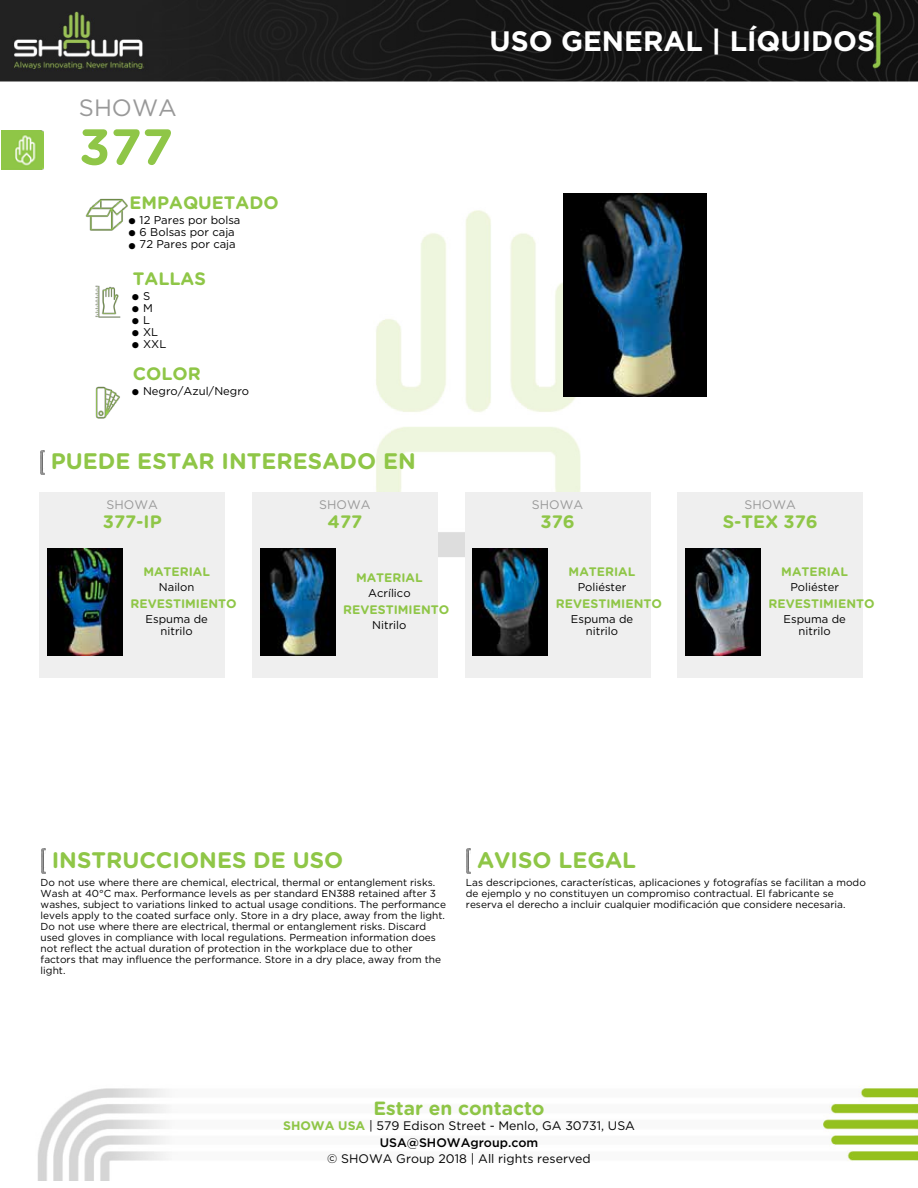
<style>
.page{position:relative;width:918px;height:1188px;background:#fff}
.page>*{position:absolute;margin:0;border:0;box-sizing:border-box;transform-origin:0 0}
.t1{font:700 50.7px "Gotham Rounded";color:#8fc647}
.t2{font:700 28.2px "Gotham";color:#fff}
.t3{font:23.7px "Gotham";color:#999}
.t4{font:700 22.5px "Gotham Rounded";color:#8fc647}
.t5{font:700 19.2px "Gotham Rounded";color:#8ec546}
.t6{font:700 18px "Gotham Rounded";color:#8fc647}
.t7{font:12.3px/16.2px "Gotham";color:#000;text-align:center}
.t8{font:700 12.3px "Gotham Rounded";color:#8fc647}
.t9{font:12.3px "Gotham";color:#999}
.t10{font:11.25px/12.1px "Gotham";color:#000;text-align:center}
.t11{font:10.2px/10.9px "Gotham";color:#000}
.s1{font-weight:700;color:#8ec546}
.s2{font-weight:500}
</style>
<div class="page">
<img style="left:0;top:0;width:918px;height:1180px">
<img style="left:1px;top:130px;width:43px;height:39px">
<img style="left:84px;top:194px;width:45px;height:41px">
<img style="left:86px;top:281px;width:45px;height:41px">
<img style="left:86px;top:382px;width:45px;height:41px">
<img style="left:564px;top:194px;width:142px;height:202px">
<img style="left:41px;top:450px;width:3px;height:25px">
<div style="left:40px;top:492px;width:185px;height:186px;background:#efefef"></div>
<img style="left:47px;top:548px;width:76px;height:107px">
<div style="left:252px;top:492px;width:186px;height:186px;background:#efefef"></div>
<img style="left:260px;top:548px;width:75px;height:107px">
<div style="left:465px;top:492px;width:185px;height:186px;background:#efefef"></div>
<img style="left:473px;top:548px;width:75px;height:107px">
<div style="left:677px;top:492px;width:186px;height:186px;background:#efefef"></div>
<img style="left:685px;top:548px;width:76px;height:107px">
<img style="left:42px;top:849px;width:3px;height:24px">
<img style="left:467px;top:849px;width:3px;height:24px">
<h3 class="t3" style="left:79px;top:93px;width:99px">SHOWA</h3>
<h1 class="t1" style="left:79px;top:110px;width:96px">377</h1>
<h3 class="t6" style="left:130px;top:190px;width:151px">EMPAQUETADO</h3>
<p class="t10" style="left:129px;top:214px;width:113px">● 12 Pares por bolsa</p>
<p class="t10" style="left:129px;top:226px;width:108px">● 6 Bolsas por caja</p>
<p class="t10" style="left:129px;top:238px;width:109px">● 72 Pares por caja</p>
<h3 class="t6" style="left:133px;top:265px;width:75px">TALLAS</h3>
<p class="t10" style="left:132px;top:289px;width:20px">● S</p>
<p class="t10" style="left:132px;top:302px;width:22px">● M</p>
<p class="t10" style="left:132px;top:314px;width:19px">● L</p>
<p class="t10" style="left:132px;top:326px;width:28px">● XL</p>
<p class="t10" style="left:132px;top:338px;width:36px">● XXL</p>
<h3 class="t6" style="left:133px;top:361px;width:70px">COLOR</h3>
<p class="t10" style="left:132px;top:385px;width:119px">● Negro/Azul/Negro</p>
<h3 class="t4" style="left:51px;top:445px;width:367px">PUEDE ESTAR INTERESADO EN</h3>
<p class="t9" style="left:107px;top:497px;width:53px">SHOWA</p>
<h3 class="t6" style="left:103px;top:508px;width:60px">377-IP</h3>
<p class="t8" style="left:143px;top:562px;width:68px">MATERIAL</p>
<p class="t10" style="left:159px;top:581px;width:37px">Nailon</p>
<p class="t8" style="left:131px;top:595px;width:108px">REVESTIMIENTO</p>
<p class="t10" style="left:146px;top:613px;width:64px">Espuma de nitrilo</p>
<p class="t9" style="left:319px;top:497px;width:53px">SHOWA</p>
<h3 class="t6" style="left:328px;top:508px;width:36px">477</h3>
<p class="t8" style="left:356px;top:568px;width:68px">MATERIAL</p>
<p class="t10" style="left:368px;top:587px;width:44px">Acrílico</p>
<p class="t8" style="left:343px;top:601px;width:108px">REVESTIMIENTO</p>
<p class="t10" style="left:372px;top:619px;width:36px">Nitrilo</p>
<h2 class="t2" style="left:489px;top:23px;width:387px">USO GENERAL | LÍQUIDOS</h2>
<p class="t9" style="left:532px;top:497px;width:53px">SHOWA</p>
<h3 class="t6" style="left:540px;top:508px;width:36px">376</h3>
<p class="t8" style="left:569px;top:562px;width:68px">MATERIAL</p>
<p class="t10" style="left:578px;top:581px;width:50px">Poliéster</p>
<p class="t8" style="left:556px;top:595px;width:108px">REVESTIMIENTO</p>
<p class="t10" style="left:571px;top:613px;width:64px">Espuma de nitrilo</p>
<p class="t9" style="left:745px;top:497px;width:53px">SHOWA</p>
<h3 class="t6" style="left:723px;top:508px;width:97px">S-TEX 376</h3>
<p class="t8" style="left:781px;top:562px;width:68px">MATERIAL</p>
<p class="t10" style="left:790px;top:581px;width:50px">Poliéster</p>
<p class="t8" style="left:769px;top:595px;width:108px">REVESTIMIENTO</p>
<p class="t10" style="left:784px;top:613px;width:64px">Espuma de nitrilo</p>
<h3 class="t4" style="left:52px;top:843px;width:293px">INSTRUCCIONES DE USO</h3>
<p class="t11" style="left:41px;top:877px;width:407px">Do not use where there are chemical, electrical, thermal or entanglement risks.<br>Wash at 40°C max. Performance levels as per standard EN388 retained after 3 washes, subject to variations linked to actual usage conditions. The performance levels apply to the coated surface only. Store in a dry place, away from the light.<br>Do not use where there are electrical, thermal or entanglement risks. Discard used gloves in compliance with local regulations. Permeation information does not reflect the actual duration of protection in the workplace due to other factors that may influence the performance. Store in a dry place, away from the light.</p>
<h3 class="t4" style="left:477px;top:843px;width:161px">AVISO LEGAL</h3>
<p class="t11" style="left:466px;top:877px;width:401px">Las descripciones, características, aplicaciones y fotografías se facilitan a modo de ejemplo y no constituyen un compromiso contractual. El fabricante se reserva el derecho a incluir cualquier modificación que considere necesaria.</p>
<h3 class="t5" style="left:374px;top:1094px;width:173px">Estar en contacto</h3>
<p class="t7" style="left:283px;top:1118px;width:353px"><span class="s1">SHOWA USA</span> | 579 Edison Street - Menlo, GA 30731, USA<br><span class="s2">USA@SHOWAgroup.com</span></p>
<p class="t7" style="left:327px;top:1150px;width:265px">© SHOWA Group 2018 | All rights reserved</p>
</div>
